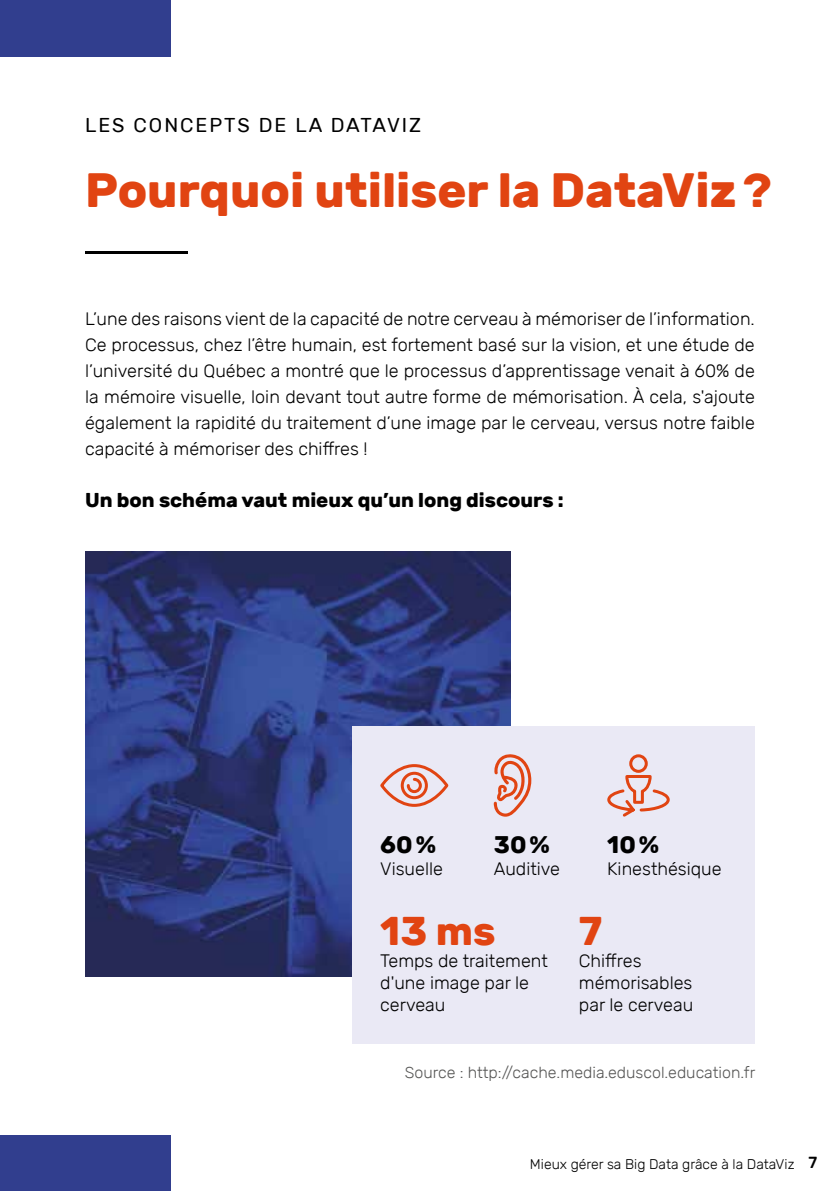
<style>
.page{position:relative;width:840px;height:1191px;background:#fff}
.page>*{position:absolute;margin:0;border:0;box-sizing:border-box;transform-origin:0 0}
.t1{font:700 48px "Rubik";color:#e14412}
.t2{font:700 40px "Rubik";color:#e14412}
.t3{font:700 24px "Rubik";color:#000}
.t4{font:700 20px "Rubik";color:#000}
.t5{font:20px "Rubik";letter-spacing:.1em;color:#000}
.t6{font:300 18px/26px "Rubik";color:#000}
.t7{font:300 16px "Rubik";color:#575756}
.t8{font:300 14px "Rubik";color:#000}
.s1{font-weight:500;font-size:16px}
</style>
<div class="page">
<div style="left:0;top:0;width:170px;height:1191px;background:#313e8e"></div>
<div style="left:0;top:57px;width:782px;height:1077px;background:#fff"></div>
<hr style="left:85px;top:251px;width:102px;height:3px;background:#000">
<img style="left:85px;top:551px;width:425px;height:426px">
<div style="left:351px;top:726px;width:403px;height:317px;background:#eae9f5"></div>
<svg style="left:380px;top:764px;width:69px;height:43px"></svg>
<svg style="left:607px;top:754px;width:63px;height:63px"></svg>
<svg style="left:493px;top:754px;width:38px;height:62px"></svg>
<p class="t5" style="left:85px;top:114px;width:337px">LES CONCEPTS DE LA DATAVIZ</p>
<h1 class="t1" style="left:85px;top:162px;width:687px">Pourquoi utiliser la DataViz?</h1>
<p class="t6" style="left:85px;top:305px;width:671px;text-align:justify">L’une des raisons vient de la capacité de notre cerveau à mémoriser de l’information.<br>Ce processus, chez l’être humain, est fortement basé sur la vision, et une étude de l’université du Québec a montré que le processus d’apprentissage venait à 60% de la mémoire visuelle, loin devant tout autre forme de mémorisation. À cela, s'ajoute également la rapidité du traitement d’une image par le cerveau, versus notre faible capacité à mémoriser des chiffres !</p>
<p class="t4" style="left:85px;top:488px;width:480px">Un bon schéma vaut mieux qu’un long discours :</p>
<h3 class="t3" style="left:380px;top:830px;width:57px">60%</h3>
<p class="t6" style="left:380px;top:856px;width:64px">Visuelle</p>
<h3 class="t3" style="left:493px;top:830px;width:58px">30%</h3>
<p class="t6" style="left:493px;top:856px;width:68px">Auditive</p>
<h3 class="t3" style="left:607px;top:830px;width:53px">10%</h3>
<p class="t6" style="left:607px;top:856px;width:116px">Kinesthésique</p>
<h2 class="t2" style="left:380px;top:907px;width:117px">13 ms</h2>
<p class="t6" style="left:380px;top:949px;width:169px;line-height:22px">Temps de traitement d'une image par le cerveau</p>
<h2 class="t2" style="left:578px;top:907px;width:25px">7</h2>
<p class="t6" style="left:578px;top:949px;width:116px;line-height:22px">Chiffres mémorisables par le cerveau</p>
<p class="t7" style="left:404px;top:1063px;width:351px">Source : http://cache.media.eduscol.education.fr</p>
<p class="t8" style="left:529px;top:1155px;width:288px">Mieux gérer sa Big Data grâce à la DataViz <span class="s1">7</span></p>
</div>
